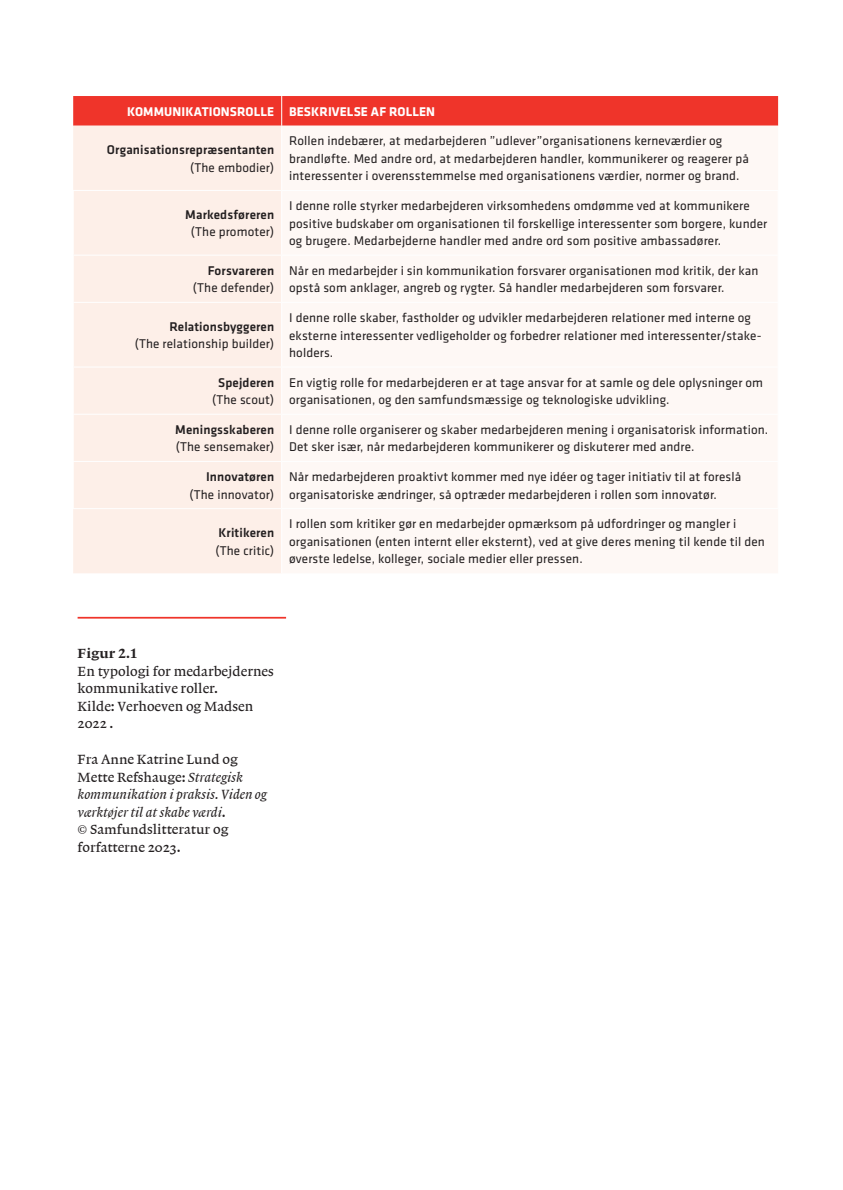
<style>
.page{position:relative;width:843px;height:1190px;background:#fff}
.page>*{position:absolute;margin:0;border:0;box-sizing:border-box;transform-origin:0 0}
.t1{font:14px/17.5px "Lexicon No 1 Roman A Txt";color:#231f20}
.t2{font:14px/17.5px "Lexicon No 1 Roman A";color:#231f20}
.t3{font:14px/17.5px "Lexicon No 1 Italic A Txt";color:#231f20}
.t4{font:14px "Lexicon No 1 Roman D";color:#231f20}
.t5{font:13.12px/17.5px "Klavika Basic";letter-spacing:.01em;color:#231f20}
.t6{font:500 13.12px "Klavika Basic";letter-spacing:.01em;color:#231f20}
.t7{font:700 13.12px "Klavika Basic";letter-spacing:.01em;color:#fff}
.s1{font-family:"Lexicon No 1 Italic A Txt"}
.s2{font-family:"Lexicon No 1 Roman A Txt"}
.s3{font-family:"Minion Pro"}
</style>
<div class="page">
<hr style="left:78px;top:617px;width:208px;height:1px;background:#ef342a">
<div style="left:73px;top:96px;width:705px;height:30px;background:#ef342a"></div>
<div style="left:73px;top:126px;width:208px;height:447px;background:#fdefe8"></div>
<hr style="left:73px;top:190px;width:208px;height:1px;background:#fff">
<hr style="left:73px;top:191px;width:1px;height:64px;background:#fff">
<hr style="left:73px;top:255px;width:208px;height:1px;background:#fff">
<hr style="left:73px;top:255px;width:1px;height:47px;background:#fff">
<hr style="left:73px;top:302px;width:208px;height:1px;background:#fff">
<hr style="left:73px;top:303px;width:1px;height:63px;background:#fff">
<hr style="left:73px;top:366px;width:208px;height:1px;background:#fff">
<hr style="left:73px;top:367px;width:1px;height:47px;background:#fff">
<hr style="left:73px;top:414px;width:208px;height:1px;background:#fff">
<hr style="left:73px;top:415px;width:1px;height:46px;background:#fff">
<hr style="left:73px;top:461px;width:208px;height:1px;background:#fff">
<hr style="left:73px;top:462px;width:1px;height:46px;background:#fff">
<hr style="left:73px;top:508px;width:208px;height:1px;background:#fff">
<hr style="left:281px;top:96px;width:1px;height:30px;background:#fff">
<p class="t7" style="left:127px;top:102px;width:309px">KOMMUNIKATIONSROLLE BESKRIVELSE AF ROLLEN</p>
<p class="t6" style="left:107px;top:141px;width:169px">Organisationsrepræsentanten</p>
<p class="t5" style="left:190px;top:158px;width:86px">(The embodier)</p>
<p class="t5" style="left:289px;top:132px;width:461px">Rollen indebærer, at medarbejderen ”udlever”organisationens kerneværdier og brandløfte. Med andre ord, at medarbejderen handler, kommunikerer og reagerer på interessenter i overensstemmelse med organisationens værdier, normer og brand.</p>
<p class="t6" style="left:185px;top:206px;width:90px">Markedsføreren</p>
<p class="t5" style="left:191px;top:223px;width:85px">(The promoter)</p>
<p class="t6" style="left:208px;top:262px;width:68px">Forsvareren</p>
<p class="t5" style="left:193px;top:279px;width:83px">(The defender)</p>
<p class="t6" style="left:169px;top:317px;width:106px">Relationsbyggeren</p>
<p class="t5" style="left:135px;top:335px;width:141px">(The relationship builder)</p>
<p class="t6" style="left:218px;top:373px;width:57px">Spejderen</p>
<p class="t5" style="left:212px;top:391px;width:64px">(The scout)</p>
<p class="t6" style="left:175px;top:421px;width:100px">Meningsskaberen</p>
<p class="t5" style="left:176px;top:438px;width:100px">(The sensemaker)</p>
<p class="t6" style="left:206px;top:468px;width:70px">Innovatøren</p>
<p class="t5" style="left:189px;top:485px;width:86px">(The innovator)</p>
<p class="t6" style="left:218px;top:524px;width:57px">Kritikeren</p>
<p class="t5" style="left:215px;top:541px;width:60px">(The critic)</p>
<p class="t5" style="left:289px;top:197px;width:479px">I denne rolle styrker medarbejderen virksomhedens omdømme ved at kommunikere positive budskaber om organisationen til forskellige interessenter som borgere, kunder og brugere. Medarbejderne handler med andre ord som positive ambassadører.</p>
<p class="t5" style="left:289px;top:261px;width:471px">Når en medarbejder i sin kommunikation forsvarer organisationen mod kritik, der kan opstå som anklager, angreb og rygter. Så handler medarbejderen som forsvarer.</p>
<p class="t5" style="left:289px;top:308px;width:474px">I denne rolle skaber, fastholder og udvikler medarbejderen relationer med interne og eksterne interessenter vedligeholder og forbedrer relationer med interessenter/stake&shy;holders.</p>
<p class="t5" style="left:289px;top:373px;width:475px">En vigtig rolle for medarbejderen er at tage ansvar for at samle og dele oplysninger om organisationen, og den samfundsmæssige og teknologiske udvikling.</p>
<p class="t5" style="left:289px;top:420px;width:480px">I denne rolle organiserer og skaber medarbejderen mening i organisatorisk information.<br>Det sker især, når medarbejderen kommunikerer og diskuterer med andre.</p>
<p class="t5" style="left:289px;top:467px;width:453px">Når medarbejderen proaktivt kommer med nye idéer og tager initiativ til at foreslå organisatoriske ændringer, så optræder medarbejderen i rollen som innovatør.</p>
<p class="t5" style="left:289px;top:515px;width:477px">I rollen som kritiker gør en medarbejder opmærksom på udfordringer og mangler i organisationen (enten internt eller eksternt), ved at give deres mening til kende til den øverste ledelse, kolleger, sociale medier eller pressen.</p>
<p class="t4" style="left:78px;top:646px;width:62px">Figur 2.1</p>
<p class="t2" style="left:78px;top:662px;width:198px">En typologi for medarbejdernes kommunikative roller.<br>Kilde: Verhoeven og Madsen<br>2022 .</p>
<p class="t1" style="left:78px;top:751px;width:167px">Fra Anne Katrine Lund og<br>Mette Refshauge: <span class="s1">Strategisk</span></p>
<p class="t3" style="left:78px;top:786px;width:191px">kommunikation i praksis. Viden og værktøjer til at skabe værdi<span class="s2">.</span></p>
<p class="t1" style="left:78px;top:820px;width:152px;line-height:18.2px"><span class="s3">©</span> Samfundslitteratur og forfatterne 2023.</p>
</div>
